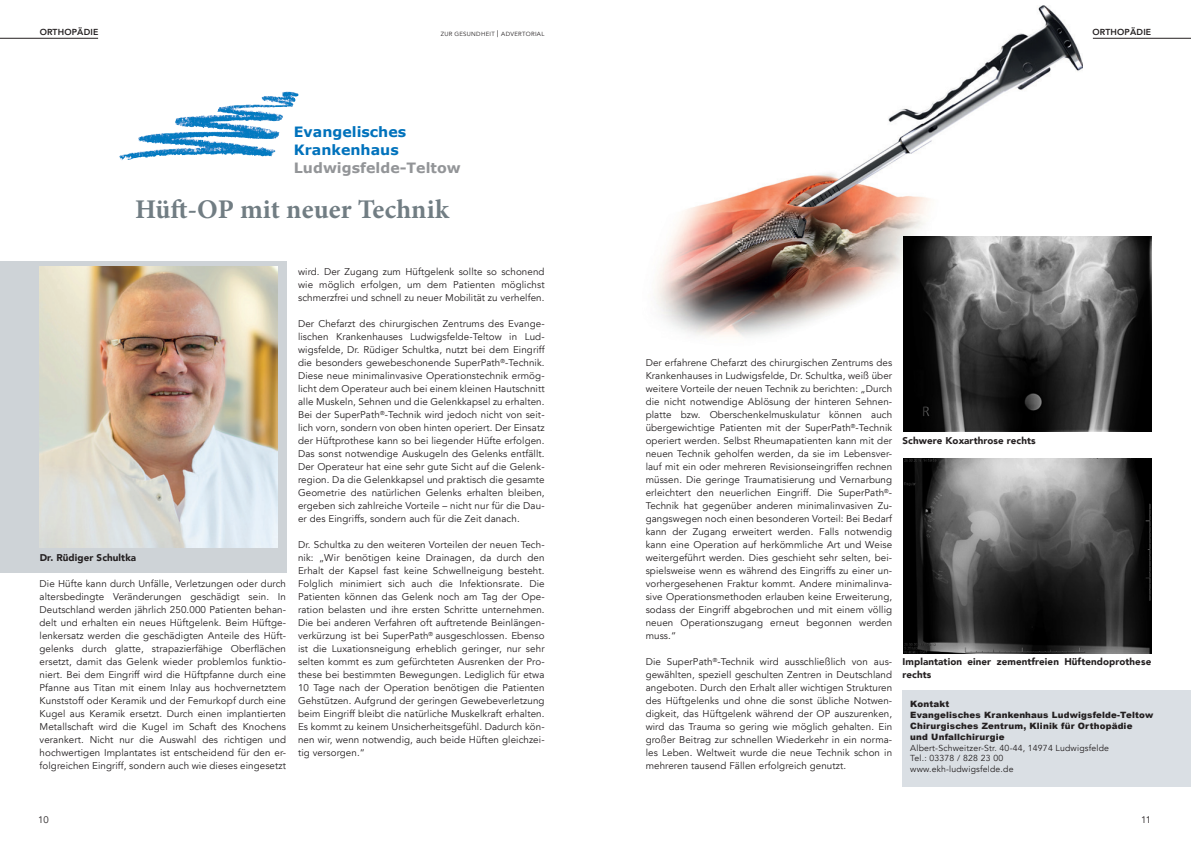
<style>
.page{position:relative;width:1191px;height:842px;background:#fff}
.page>*{position:absolute;margin:0;border:0;box-sizing:border-box;transform-origin:0 0}
.t1{font:700 27px "Minion Pro";letter-spacing:.005em;color:#717d83}
.t2{font:700 14.2px/17.8px "Verdana";color:#0072bc}
.t3{font:9.8px/13px "Avenir";letter-spacing:.01em;color:#231f20;text-align:justify}
.t4{font:900 9.8px/13px "Avenir";letter-spacing:.01em;color:#231f20}
.t5{font:9.5px "Avenir";color:#231f20}
.t6{font:900 8.7px/10.8px "Arial";letter-spacing:.02em;color:#231f20}
.t7{font:8.7px "Avenir";letter-spacing:.02em;color:#231f20}
.t8{font:800 8.7px "Avenir";letter-spacing:.02em;color:#231f20}
.t9{font:6px "Avenir";letter-spacing:.055em;color:#231f20}
.s1{font-size:9px}
.s2{color:#939598}
</style>
<div class="page">
<div style="left:0;top:261px;width:286px;height:312px;background:#ced3d7"></div>
<div style="left:902px;top:690px;width:289px;height:97px;background:#dadfe4"></div>
<img style="left:261px;top:91px;width:27px;height:7px">
<img style="left:40px;top:267px;width:238px;height:281px">
<img style="left:655px;top:6px;width:427px;height:331px">
<img style="left:903px;top:459px;width:248px;height:194px">
<img style="left:903px;top:237px;width:248px;height:194px">
<hr style="left:0;top:38px;width:98px;height:1px;background:#231f20">
<hr style="left:1092px;top:38px;width:99px;height:1px;background:#231f20">
<p class="t8" style="left:40px;top:27px;width:60px">ORTHOPÄDIE</p>
<p class="t9" style="left:441px;top:30px;width:105px">ZUR GESUNDHEIT <span class="s1">|</span> ADVERTORIAL</p>
<p class="t2" style="left:294px;top:123px;width:168px">Evangelisches<br>Krankenhaus<br><span class="s2">Ludwigsfelde-Teltow</span></p>
<p class="t1" style="left:135px;top:190px;width:315px">Hüft-OP mit neuer Technik</p>
<p class="t4" style="left:40px;top:551px;width:98px">Dr. Rüdiger Schultka</p>
<p class="t3" style="left:40px;top:578px;width:248px">Die Hüfte kann durch Unfälle, Verletzungen oder durch altersbedingte Veränderungen geschädigt sein. In Deutschland werden jährlich 250.000 Patienten behan&shy;delt und erhalten ein neues Hüftgelenk. Beim Hüftge&shy;lenkersatz werden die geschädigten Anteile des Hüft&shy;gelenks durch glatte, strapazierfähige Oberflächen ersetzt, damit das Gelenk wieder problemlos funktio&shy;niert. Bei dem Eingriff wird die Hüftpfanne durch eine Pfanne aus Titan mit einem Inlay aus hochvernetztem Kunststoff oder Keramik und der Femurkopf durch eine Kugel aus Keramik ersetzt. Durch einen implantierten Metallschaft wird die Kugel im Schaft des Knochens verankert. Nicht nur die Auswahl des richtigen und hochwertigen Implantates ist entscheidend für den er&shy;folgreichen Eingriff, sondern auch wie dieses eingesetzt</p>
<p class="t3" style="left:298px;top:266px;width:248px">wird. Der Zugang zum Hüftgelenk sollte so schonend wie möglich erfolgen, um dem Patienten möglichst schmerzfrei und schnell zu neuer Mobilität zu verhelfen.</p>
<p class="t3" style="left:298px;top:318px;width:248px">Der Chefarzt des chirurgischen Zentrums des Evange&shy;lischen Krankenhauses Ludwigsfelde-Teltow in Lud&shy;wigsfelde, Dr. Rüdiger Schultka, nutzt bei dem Eingriff die besonders gewebeschonende SuperPath<sup>®</sup>-Technik.<br>Diese neue minimalinvasive Operationstechnik ermög&shy;licht dem Operateur auch bei einem kleinen Hautschnitt alle Muskeln, Sehnen und die Gelenkkapsel zu erhalten.<br>Bei der SuperPath<sup>®</sup>-Technik wird jedoch nicht von seit&shy;lich vorn, sondern von oben hinten operiert. Der Einsatz der Hüftprothese kann so bei liegender Hüfte erfolgen.<br>Das sonst notwendige Auskugeln des Gelenks entfällt.<br>Der Operateur hat eine sehr gute Sicht auf die Gelenk&shy;region. Da die Gelenkkapsel und praktisch die gesamte Geometrie des natürlichen Gelenks erhalten bleiben, ergeben sich zahlreiche Vorteile – nicht nur für die Dau&shy;er des Eingriffs, sondern auch für die Zeit danach.</p>
<p class="t3" style="left:298px;top:539px;width:248px">Dr. Schultka zu den weiteren Vorteilen der neuen Tech&shy;nik: „Wir benötigen keine Drainagen, da durch den Erhalt der Kapsel fast keine Schwellneigung besteht.<br>Folglich minimiert sich auch die Infektionsrate. Die Patienten können das Gelenk noch am Tag der Ope&shy;ration belasten und ihre ersten Schritte unternehmen.<br>Die bei anderen Verfahren oft auftretende Beinlängen&shy;verkürzung ist bei SuperPath<sup>®</sup> ausgeschlossen. Ebenso ist die Luxationsneigung erheblich geringer, nur sehr selten kommt es zum gefürchteten Ausrenken der Pro&shy;these bei bestimmten Bewegungen. Lediglich für etwa 10 Tage nach der Operation benötigen die Patienten Gehstützen. Aufgrund der geringen Gewebeverletzung beim Eingriff bleibt die natürliche Muskelkraft erhalten.<br>Es kommt zu keinem Unsicherheitsgefühl. Dadurch kön&shy;nen wir, wenn notwendig, auch beide Hüften gleichzei&shy;tig versorgen.“</p>
<p class="t5" style="left:38px;top:814px;width:12px">10</p>
<p class="t8" style="left:1092px;top:27px;width:60px">ORTHOPÄDIE</p>
<p class="t3" style="left:645px;top:357px;width:248px">Der erfahrene Chefarzt des chirurgischen Zentrums des Krankenhauses in Ludwigsfelde, Dr. Schultka, weiß über weitere Vorteile der neuen Technik zu berichten: „Durch die nicht notwendige Ablösung der hinteren Sehnen&shy;platte bzw. Oberschenkelmuskulatur können auch übergewichtige Patienten mit der SuperPath<sup>®</sup>-Technik operiert werden. Selbst Rheumapatienten kann mit der neuen Technik geholfen werden, da sie im Lebensver&shy;lauf mit ein oder mehreren Revisionseingriffen rechnen müssen. Die geringe Traumatisierung und Vernarbung erleichtert den neuerlichen Eingriff. Die SuperPath<sup>®</sup>- Technik hat gegenüber anderen minimalinvasiven Zu&shy;gangswegen noch einen besonderen Vorteil: Bei Bedarf kann der Zugang erweitert werden. Falls notwendig kann eine Operation auf herkömmliche Art und Weise weitergeführt werden. Dies geschieht sehr selten, bei&shy;spielsweise wenn es während des Eingriffs zu einer un&shy;vorhergesehenen Fraktur kommt. Andere minimalinva&shy;sive Operationsmethoden erlauben keine Erweiterung, sodass der Eingriff abgebrochen und mit einem völlig neuen Operationszugang erneut begonnen werden muss.“</p>
<p class="t3" style="left:645px;top:656px;width:248px">Die SuperPath<sup>®</sup>-Technik wird ausschließlich von aus&shy;gewählten, speziell geschulten Zentren in Deutschland angeboten. Durch den Erhalt aller wichtigen Strukturen des Hüftgelenks und ohne die sonst übliche Notwen&shy;digkeit, das Hüftgelenk während der OP auszurenken, wird das Trauma so gering wie möglich gehalten. Ein großer Beitrag zur schnellen Wiederkehr in ein norma&shy;les Leben. Weltweit wurde die neue Technik schon in mehreren tausend Fällen erfolgreich genutzt.</p>
<p class="t4" style="left:902px;top:434px;width:135px">Schwere Koxarthrose rechts</p>
<p class="t4" style="left:902px;top:655px;width:250px">Implantation einer zementfreien Hüftendoprothese rechts</p>
<p class="t6" style="left:910px;top:698px;width:40px">Kontakt</p>
<p class="t6" style="left:910px;top:709px;width:244px">Evangelisches Krankenhaus Ludwigsfelde-Teltow</p>
<p class="t6" style="left:910px;top:720px;width:224px">Chirurgisches Zentrum, Klinik für Orthopädie und Unfallchirurgie</p>
<p class="t7" style="left:910px;top:742px;width:200px">Albert-Schweitzer-Str. 40-44, 14974 Ludwigsfelde</p>
<p class="t7" style="left:910px;top:753px;width:94px">Tel.: 03378 / 828 23 00</p>
<p class="t7" style="left:910px;top:764px;width:105px">www.ekh-ludwigsfelde.de</p>
<p class="t5" style="left:1141px;top:814px;width:11px">11</p>
</div>
